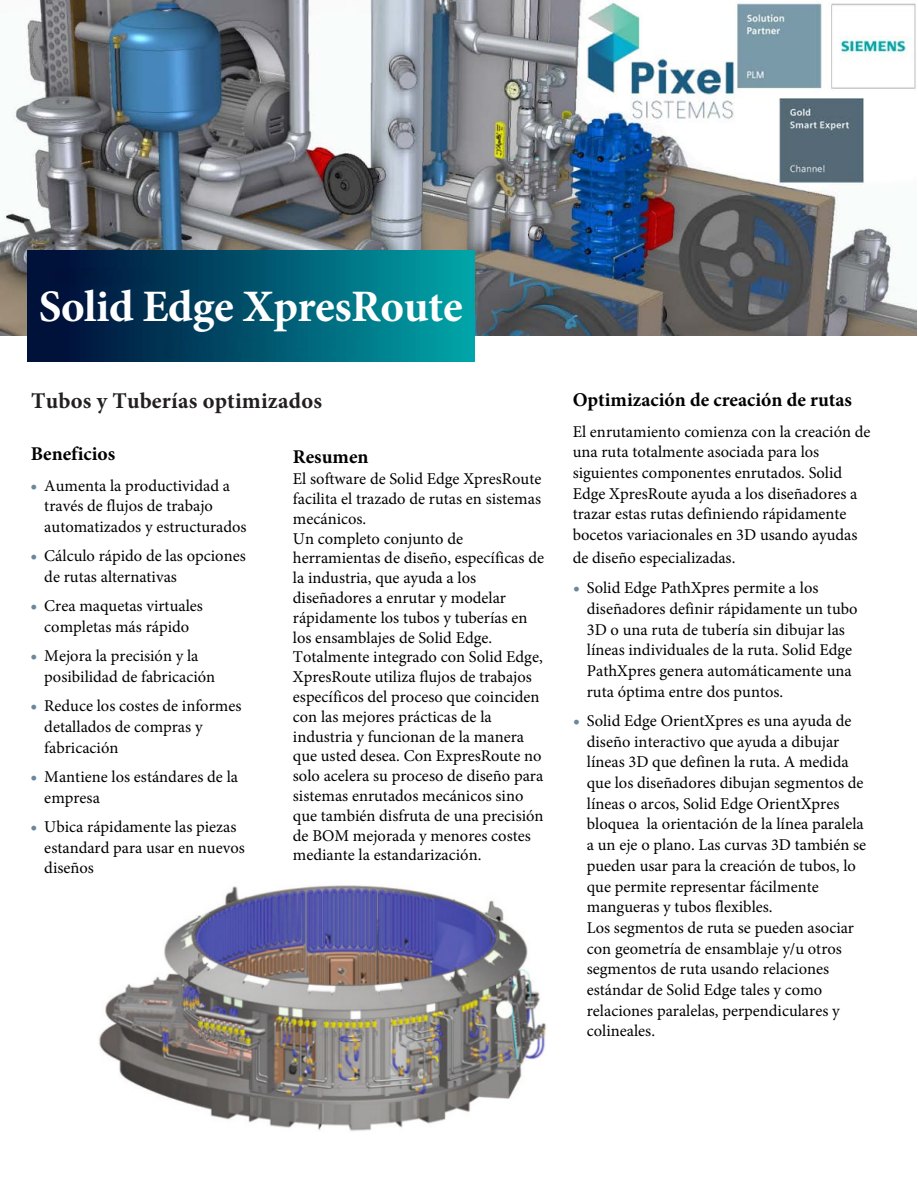
<style>
.page{position:relative;width:918px;height:1188px;background:#fff}
.page>*{position:absolute;margin:0;border:0;box-sizing:border-box;transform-origin:0 0}
.t1{font:700 45px "Minion Pro";letter-spacing:-.01em;color:#fff}
.t2{font:700 22.5px "Minion Pro";letter-spacing:.01em;color:#231f20}
.t3{font:700 19.5px "Minion Pro";color:#000}
.t4{font:16.5px/20.7px "Minion Pro";color:#000}
.s1{color:#6a889a}
</style>
<div class="page">
<img style="left:0;top:0;width:916px;height:336px">
<img style="left:28px;top:251px;width:446px;height:110px">
<img style="left:99px;top:885px;width:447px;height:246px">
<h1 class="t1" style="left:39px;top:275px;width:425px">Solid Edge XpresRoute</h1>
<h2 class="t2" style="left:31px;top:385px;width:292px">Tubos y Tuberías optimizados</h2>
<p class="t3" style="left:31px;top:440px;width:86px">Beneficios</p>
<p class="t4" style="left:44px;top:475px;width:204px;text-indent:-14px"><span class="s1">•</span> Aumenta la productividad a través de flujos de trabajo automatizados y estructurados</p>
<p class="t4" style="left:44px;top:546px;width:203px;text-indent:-14px"><span class="s1">•</span> Cálculo rápido de las opciones de rutas alternativas</p>
<p class="t4" style="left:31px;top:596px;width:174px;text-align:center"><span class="s1">•</span> Crea maquetas virtuales completas más rápido</p>
<p class="t4" style="left:44px;top:646px;width:172px;text-indent:-14px"><span class="s1">•</span> Mejora la precisión y la posibilidad de fabricación</p>
<p class="t4" style="left:44px;top:696px;width:199px;text-indent:-14px"><span class="s1">•</span> Reduce los costes de informes detallados de compras y fabricación</p>
<p class="t4" style="left:44px;top:766px;width:195px;text-indent:-14px"><span class="s1">•</span> Mantiene los estándares de la empresa</p>
<p class="t4" style="left:44px;top:816px;width:202px;text-indent:-14px"><span class="s1">•</span> Ubica rápidamente las piezas estandard para usar en nuevos diseños</p>
<p class="t3" style="left:293px;top:443px;width:77px">Resumen</p>
<p class="t4" style="left:293px;top:469px;width:253px;line-height:19.8px">El software de Solid Edge XpresRoute facilita el trazado de rutas en sistemas mecánicos.<br>Un completo conjunto de herramientas de diseño, específicas de la industria, que ayuda a los diseñadores a enrutar y modelar rápidamente los tubos y tuberías en los ensamblajes de Solid Edge.<br>Totalmente integrado con Solid Edge, XpresRoute utiliza flujos de trabajos específicos del proceso que coinciden con las mejores prácticas de la industria y funcionan de la manera que usted desea. Con ExpresRoute no solo acelera su proceso de diseño para sistemas enrutados mecánicos sino que también disfruta de una precisión de BOM mejorada y menores costes mediante la estandarización.</p>
<p class="t3" style="left:573px;top:386px;width:281px">Optimización de creación de rutas</p>
<p class="t4" style="left:573px;top:421px;width:299px">El enrutamiento comienza con la creación de una ruta totalmente asociada para los siguientes componentes enrutados. Solid Edge XpresRoute ayuda a los diseñadores a trazar estas rutas definiendo rápidamente bocetos variacionales en 3D usando ayudas</p>
<p class="t4" style="left:573px;top:548px;width:164px">de diseño especializadas.</p>
<p class="t4" style="left:587px;top:578px;width:272px;text-indent:-14px"><span class="s1">•</span> Solid Edge PathXpres permite a los diseñadores definir rápidamente un tubo 3D o una ruta de tubería sin dibujar las líneas individuales de la ruta. Solid Edge PathXpres genera automáticamente una ruta óptima entre dos puntos.</p>
<p class="t4" style="left:587px;top:711px;width:281px;text-indent:-14px"><span class="s1">•</span> Solid Edge OrientXpres es una ayuda de diseño interactivo que ayuda a dibujar líneas 3D que definen la ruta. A medida que los diseñadores dibujan segmentos de líneas o arcos, Solid Edge OrientXpres bloquea la orientación de la línea paralela a un eje o plano. Las curvas 3D también se pueden usar para la creación de tubos, lo que permite representar fácilmente mangueras y tubos flexibles.<br>Los segmentos de ruta se pueden asociar con geometría de ensamblaje y/u otros segmentos de ruta usando relaciones estándar de Solid Edge tales y como relaciones paralelas, perpendiculares y colineales.</p>
</div>
